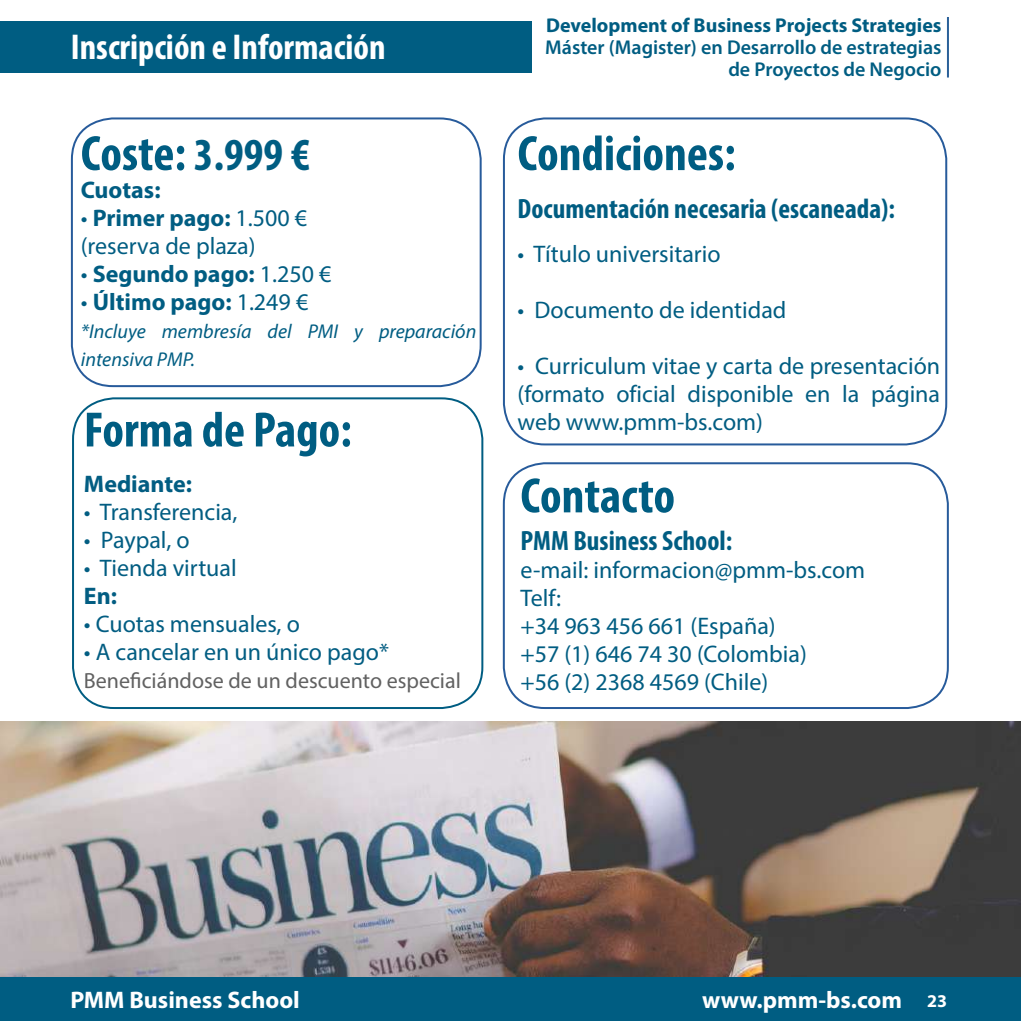
<style>
.page{position:relative;width:1021px;height:1021px;background:#fff}
.page>*{position:absolute;margin:0;border:0;box-sizing:border-box;transform-origin:0 0}
.t1{font:700 condensed 50px "Myriad Pro";color:#005d82}
.t2{font:700 condensed 36px "Myriad Pro";color:#fff}
.t3{font:700 condensed 28px "Myriad Pro";color:#005d82}
.t4{font:24px/28px "Myriad Pro";color:#005d82}
.t5{font:24px/28px "Myriad Pro";color:#025d82}
.t6{font:700 24px "Myriad Pro";color:#005d82}
.t7{font:700 24px "Myriad Pro";color:#fff}
.t8{font:700 24px "Myriad Pro";color:#025d82}
.t9{font:22px "Myriad Pro";color:#616161}
.t10{font:600 20px/22px "Myriad Pro";color:#005d82;text-align:right}
.t11{font:italic 20px/28px "Myriad Pro";color:#005d82}
.t12{font:700 20px "Myriad Pro";color:#005d82}
.t13{font:700 18px "Myriad Pro";color:#fff}
.s1{font-size:46px}
.s2{font-weight:700}
.s3{font-weight:400}
</style>
<div class="page">
<div style="left:0;top:976px;width:1020px;height:44px;background:#005d82"></div>
<div style="left:0;top:21px;width:531px;height:51px;background:#005d82"></div>
<hr style="left:946px;top:17px;width:2px;height:60px;background:#2b6199">
<div style="left:503px;top:462px;width:445px;height:247px;border:2px solid #275b9b;border-radius:41px"></div>
<div style="left:503px;top:117px;width:444px;height:328px;border:2px solid #275b9b;border-radius:41px"></div>
<div style="left:71px;top:117px;width:410px;height:270px;border:2px solid #275b9b;border-radius:41px"></div>
<div style="left:72px;top:397px;width:411px;height:312px;border:2px solid #005d82;border-radius:41px"></div>
<img style="left:0;top:721px;width:1020px;height:255px">
<h2 class="t2" style="left:71px;top:24px;width:316px">Inscripción e Información</h2>
<h1 class="t1" style="left:81px;top:122px;width:231px">Coste: <span class="s1">3.999 €</span></h1>
<p class="t6" style="left:81px;top:174px;width:81px">Cuotas:</p>
<p class="t4" style="left:81px;top:204px;width:228px">• <span class="s2">Primer pago:</span> 1.500 € (reserva de plaza)</p>
<p class="t6" style="left:81px;top:258px;width:252px"><span class="s3">•</span> Segundo pago: <span class="s3">1.250 €</span></p>
<p class="t6" style="left:81px;top:286px;width:229px"><span class="s3">•</span> Último pago: <span class="s3">1.249 €</span></p>
<p class="t11" style="left:81px;top:317px;width:397px">*Incluye membresía del PMI y preparación intensiva PMP.</p>
<h1 class="t1" style="left:84px;top:398px;width:269px">Forma de Pago:</h1>
<p class="t8" style="left:84px;top:468px;width:110px">Mediante:</p>
<p class="t5" style="left:84px;top:497px;width:155px">• Transferencia,</p>
<p class="t5" style="left:84px;top:525px;width:107px">• Paypal, o</p>
<p class="t5" style="left:84px;top:553px;width:154px">• Tienda virtual</p>
<p class="t8" style="left:84px;top:580px;width:35px">En:</p>
<p class="t5" style="left:84px;top:609px;width:217px">• Cuotas mensuales, o</p>
<p class="t5" style="left:84px;top:637px;width:306px">• A cancelar en un único pago*</p>
<p class="t9" style="left:84px;top:666px;width:378px">Beneficiándose de un descuento especial</p>
<p class="t12" style="left:546px;top:12px;width:397px">Development of Business Projects Strategies</p>
<p class="t10" style="left:545px;top:36px;width:398px">Máster (Magister) en Desarrollo de estrategias de Proyectos de Negocio</p>
<h1 class="t1" style="left:517px;top:122px;width:219px">Condiciones:</h1>
<p class="t3" style="left:517px;top:191px;width:379px">Documentación necesaria (escaneada):</p>
<p class="t4" style="left:517px;top:239px;width:205px">• Título universitario</p>
<p class="t4" style="left:517px;top:295px;width:270px">• Documento de identidad</p>
<p class="t4" style="left:517px;top:351px;width:424px">• Curriculum vitae y carta de presentación</p>
<p class="t5" style="left:517px;top:379px;width:424px">(formato oficial disponible en la página web www.pmm-bs.com)</p>
<h1 class="t1" style="left:520px;top:464px;width:156px">Contacto</h1>
<p class="t3" style="left:520px;top:523px;width:213px">PMM Business School:</p>
<p class="t4" style="left:520px;top:556px;width:346px">e-mail: informacion@pmm-bs.com<br>Telf:<br>+34 963 456 661 (España)<br>+57 (1) 646 74 30 (Colombia)<br>+56 (2) 2368 4569 (Chile)</p>
<p class="t7" style="left:70px;top:984px;width:231px">PMM Business School</p>
<p class="t7" style="left:702px;top:984px;width:201px">www.pmm-bs.com</p>
<p class="t13" style="left:927px;top:989px;width:21px">23</p>
</div>
